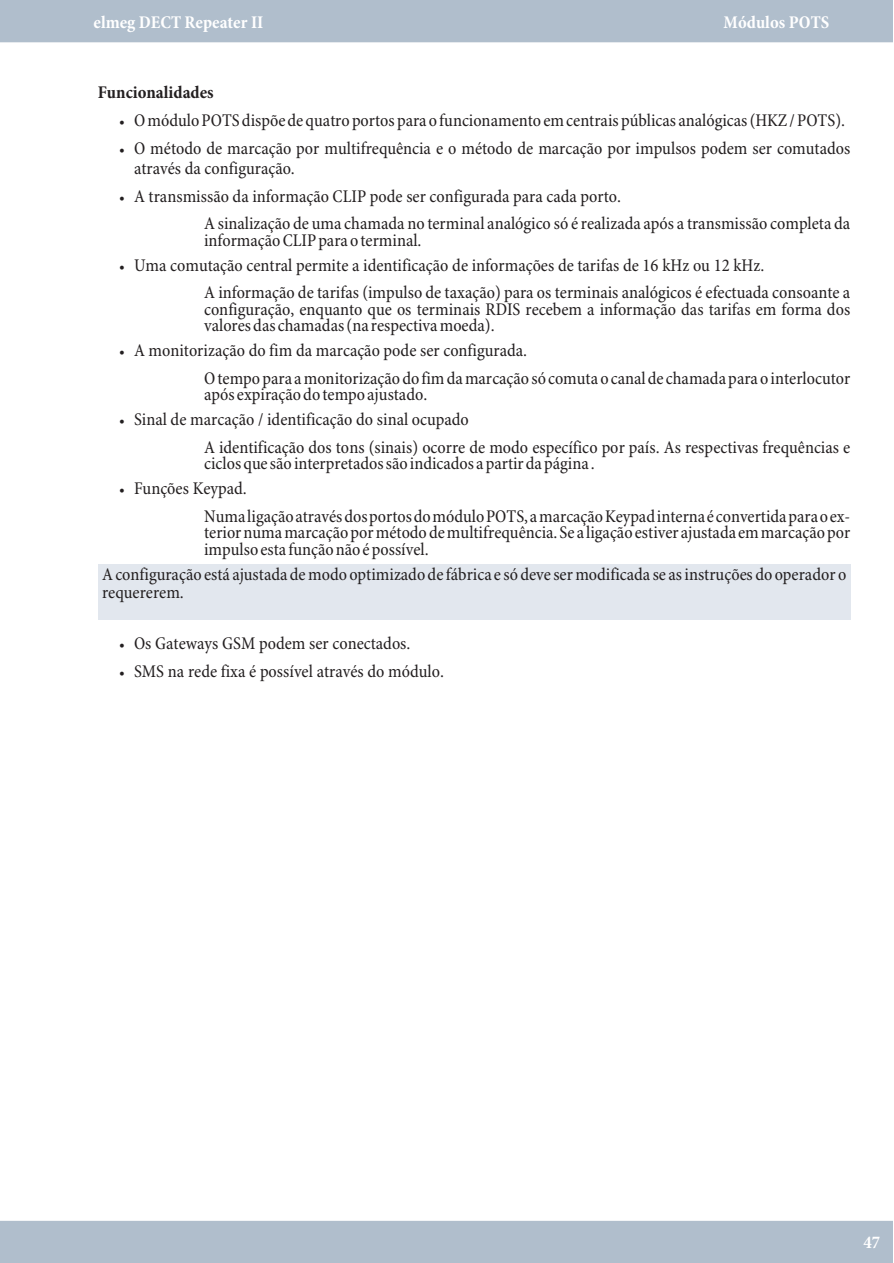
<style>
.page{position:relative;width:894px;height:1263px;background:#fff}
.page>*{position:absolute;margin:0;border:0;box-sizing:border-box;transform-origin:0 0}
.t1{font:18px/27.6px "Minion Pro Cond";color:#231f20}
.t2{font:700 18px "Minion Pro Cond";color:#fff}
.t3{font:700 18px "Minion Pro Cond";color:#231f20}
.s1{font-weight:700;font-size:15px}
</style>
<div class="page">
<div style="left:0;top:0;width:893px;height:43px;background:#b0becc"></div>
<div style="left:0;top:1220px;width:893px;height:43px;background:#b0becc"></div>
<div style="left:98px;top:565px;width:752px;height:55px;background:#e2e7ee"></div>
<p class="t2" style="left:94px;top:15px;width:172px">elmeg DECT Repeater II</p>
<p class="t2" style="left:724px;top:15px;width:107px">Módulos POTS</p>
<p class="t3" style="left:98px;top:85px;width:118px">Funcionalidades</p>
<p class="t1" style="left:119px;top:108px;width:728px"><span class="s1">•</span> O módulo POTS dispõe de quatro portos para o funcionamento em centrais públicas analógicas (HKZ / POTS).</p>
<p class="t1" style="left:134px;top:139px;width:718px;line-height:20.4px;text-indent:-15px"><span class="s1">•</span> O método de marcação por multifrequência e o método de marcação por impulsos podem ser comutados através da configuração.</p>
<p class="t1" style="left:204px;top:184px;width:648px;text-indent:-85px"><span class="s1">•</span> A transmissão da informação CLIP pode ser configurada para cada porto.<br>A sinalização de uma chamada no ter mi nal analógico só é realizada após a transmissão completa da</p>
<p class="t1" style="left:204px;top:228px;width:219px">informação CLIP para o ter mi nal.</p>
<p class="t1" style="left:204px;top:253px;width:648px;text-indent:-85px"><span class="s1">•</span> Uma comutação cen tral permite a identificação de informações de tarifas de 16 kHz ou 12 kHz.<br>A informação de tarifas (impulso de taxação) para os terminais analógicos é efectuada consoante a</p>
<p class="t1" style="left:204px;top:302px;width:648px;line-height:16.5px">configuração, enquanto que os terminais RDIS recebem a informação das tarifas em forma dos valores das chamadas (na respectiva moeda).</p>
<p class="t1" style="left:204px;top:338px;width:648px;text-indent:-85px"><span class="s1">•</span> A monitorização do fim da marcação pode ser configurada.<br>O tempo para a monitorização do fim da marcação só comuta o ca nal de chamada para o in ter loc u tor</p>
<p class="t1" style="left:204px;top:382px;width:225px">após expiração do tempo ajustado.</p>
<p class="t1" style="left:204px;top:407px;width:648px;text-indent:-85px"><span class="s1">•</span> Sinal de marcação / identificação do sinal ocupado<br>A identificação dos tons (sinais) ocorre de modo específico por país. As respectivas frequências e</p>
<p class="t1" style="left:204px;top:451px;width:392px">ciclos que são interpretados são indicados a partir da página .</p>
<p class="t1" style="left:204px;top:476px;width:648px;text-indent:-85px"><span class="s1">•</span> Funções Key pad.<br>Numa ligação através dos portos do módulo POTS, a marcação Keypad interna é convertida para o ex -</p>
<p class="t1" style="left:204px;top:526px;width:648px;line-height:16.5px">te rior numa marcação por método de multifrequência. Se a ligação estiver ajustada em marcação por impulso esta função não é possível.</p>
<p class="t1" style="left:102px;top:567px;width:746px;line-height:18px">A configuração está ajustada de modo optimizado de fábrica e só deve ser modificada se as instruções do operador o requererem.</p>
<p class="t1" style="left:119px;top:631px;width:293px"><span class="s1">•</span> Os Gate ways GSM podem ser conectados.</p>
<p class="t1" style="left:119px;top:659px;width:326px"><span class="s1">•</span> SMS na rede fixa é possível através do módulo.</p>
<p class="t2" style="left:863px;top:1235px;width:18px">47</p>
</div>
